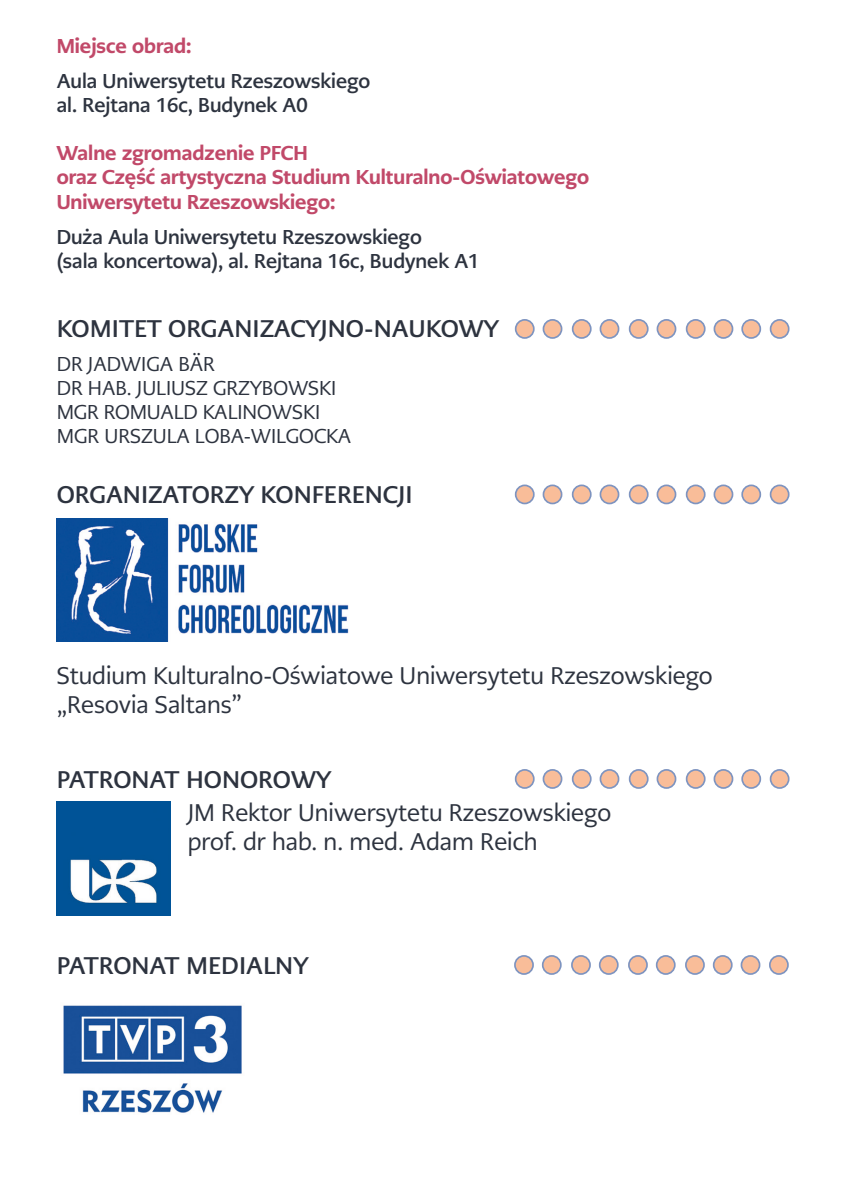
<style>
.page{position:relative;width:842px;height:1191px;background:#fff}
.page>*{position:absolute;margin:0;border:0;box-sizing:border-box;transform-origin:0 0}
.Tytuł{font:24px "PMN Caecilia Sans Head";color:#2d333f}
.t1{font:700 24px "PMN Caecilia Sans Text";color:#2d333f}
.t2{font:700 20px "PMN Caecilia Sans Head";color:#2d333f}
.t3{font:800 20px "PMN Caecilia Sans Head";color:#c14969}
.Nazwisko{font:20px "PMN Caecilia Sans Head";color:#2d333f}
</style>
<div class="page">
<img style="left:57px;top:518px;width:292px;height:123px">
<img style="left:57px;top:801px;width:113px;height:114px">
<img style="left:63px;top:1005px;width:179px;height:108px">
<div style="left:516px;top:320px;width:18px;height:18px;background:#f9bd99;border-radius:50%"></div>
<div style="left:515px;top:319px;width:20px;height:20px;border:2px solid #7e94c0;border-radius:50%"></div>
<div style="left:543px;top:320px;width:19px;height:18px;background:#f9bd99;border-radius:50%"></div>
<div style="left:543px;top:319px;width:19px;height:20px;border:2px solid #7e94c0;border-radius:50%"></div>
<div style="left:573px;top:320px;width:18px;height:18px;background:#f9bd99;border-radius:50%"></div>
<div style="left:572px;top:319px;width:20px;height:20px;border:2px solid #7e94c0;border-radius:50%"></div>
<div style="left:600px;top:320px;width:18px;height:18px;background:#f9bd99;border-radius:50%"></div>
<div style="left:600px;top:319px;width:19px;height:20px;border:2px solid #7e94c0;border-radius:50%"></div>
<div style="left:630px;top:320px;width:18px;height:18px;background:#f9bd99;border-radius:50%"></div>
<div style="left:629px;top:319px;width:20px;height:20px;border:2px solid #7e94c0;border-radius:50%"></div>
<div style="left:657px;top:320px;width:18px;height:18px;background:#f9bd99;border-radius:50%"></div>
<div style="left:657px;top:319px;width:19px;height:20px;border:2px solid #7e94c0;border-radius:50%"></div>
<div style="left:687px;top:320px;width:18px;height:18px;background:#f9bd99;border-radius:50%"></div>
<div style="left:686px;top:319px;width:20px;height:20px;border:2px solid #7e94c0;border-radius:50%"></div>
<div style="left:714px;top:320px;width:18px;height:18px;background:#f9bd99;border-radius:50%"></div>
<div style="left:713px;top:319px;width:20px;height:20px;border:2px solid #7e94c0;border-radius:50%"></div>
<div style="left:742px;top:320px;width:18px;height:18px;background:#f9bd99;border-radius:50%"></div>
<div style="left:741px;top:319px;width:20px;height:20px;border:2px solid #7e94c0;border-radius:50%"></div>
<div style="left:770px;top:320px;width:19px;height:18px;background:#f9bd99;border-radius:50%"></div>
<div style="left:770px;top:319px;width:19px;height:20px;border:2px solid #7e94c0;border-radius:50%"></div>
<div style="left:516px;top:485px;width:18px;height:18px;background:#f9bd99;border-radius:50%"></div>
<div style="left:515px;top:484px;width:20px;height:20px;border:2px solid #7e94c0;border-radius:50%"></div>
<div style="left:543px;top:485px;width:19px;height:18px;background:#f9bd99;border-radius:50%"></div>
<div style="left:543px;top:484px;width:19px;height:20px;border:2px solid #7e94c0;border-radius:50%"></div>
<div style="left:573px;top:485px;width:18px;height:18px;background:#f9bd99;border-radius:50%"></div>
<div style="left:572px;top:484px;width:20px;height:20px;border:2px solid #7e94c0;border-radius:50%"></div>
<div style="left:600px;top:485px;width:18px;height:18px;background:#f9bd99;border-radius:50%"></div>
<div style="left:600px;top:484px;width:19px;height:20px;border:2px solid #7e94c0;border-radius:50%"></div>
<div style="left:630px;top:485px;width:18px;height:18px;background:#f9bd99;border-radius:50%"></div>
<div style="left:629px;top:484px;width:20px;height:20px;border:2px solid #7e94c0;border-radius:50%"></div>
<div style="left:657px;top:485px;width:18px;height:18px;background:#f9bd99;border-radius:50%"></div>
<div style="left:657px;top:484px;width:19px;height:20px;border:2px solid #7e94c0;border-radius:50%"></div>
<div style="left:687px;top:485px;width:18px;height:18px;background:#f9bd99;border-radius:50%"></div>
<div style="left:686px;top:484px;width:20px;height:20px;border:2px solid #7e94c0;border-radius:50%"></div>
<div style="left:714px;top:485px;width:18px;height:18px;background:#f9bd99;border-radius:50%"></div>
<div style="left:713px;top:484px;width:20px;height:20px;border:2px solid #7e94c0;border-radius:50%"></div>
<div style="left:742px;top:485px;width:18px;height:18px;background:#f9bd99;border-radius:50%"></div>
<div style="left:741px;top:484px;width:20px;height:20px;border:2px solid #7e94c0;border-radius:50%"></div>
<div style="left:770px;top:485px;width:19px;height:18px;background:#f9bd99;border-radius:50%"></div>
<div style="left:770px;top:484px;width:19px;height:20px;border:2px solid #7e94c0;border-radius:50%"></div>
<div style="left:516px;top:770px;width:18px;height:18px;background:#f9bd99;border-radius:50%"></div>
<div style="left:515px;top:769px;width:20px;height:20px;border:2px solid #7e94c0;border-radius:50%"></div>
<div style="left:543px;top:770px;width:19px;height:18px;background:#f9bd99;border-radius:50%"></div>
<div style="left:543px;top:769px;width:19px;height:20px;border:2px solid #7e94c0;border-radius:50%"></div>
<div style="left:573px;top:770px;width:18px;height:18px;background:#f9bd99;border-radius:50%"></div>
<div style="left:572px;top:769px;width:20px;height:20px;border:2px solid #7e94c0;border-radius:50%"></div>
<div style="left:600px;top:770px;width:18px;height:18px;background:#f9bd99;border-radius:50%"></div>
<div style="left:600px;top:769px;width:19px;height:20px;border:2px solid #7e94c0;border-radius:50%"></div>
<div style="left:630px;top:770px;width:18px;height:18px;background:#f9bd99;border-radius:50%"></div>
<div style="left:629px;top:769px;width:20px;height:20px;border:2px solid #7e94c0;border-radius:50%"></div>
<div style="left:657px;top:770px;width:18px;height:18px;background:#f9bd99;border-radius:50%"></div>
<div style="left:657px;top:769px;width:19px;height:20px;border:2px solid #7e94c0;border-radius:50%"></div>
<div style="left:687px;top:770px;width:18px;height:18px;background:#f9bd99;border-radius:50%"></div>
<div style="left:686px;top:769px;width:20px;height:20px;border:2px solid #7e94c0;border-radius:50%"></div>
<div style="left:714px;top:770px;width:18px;height:18px;background:#f9bd99;border-radius:50%"></div>
<div style="left:713px;top:769px;width:20px;height:20px;border:2px solid #7e94c0;border-radius:50%"></div>
<div style="left:742px;top:770px;width:18px;height:18px;background:#f9bd99;border-radius:50%"></div>
<div style="left:741px;top:769px;width:20px;height:20px;border:2px solid #7e94c0;border-radius:50%"></div>
<div style="left:770px;top:770px;width:19px;height:18px;background:#f9bd99;border-radius:50%"></div>
<div style="left:770px;top:769px;width:19px;height:20px;border:2px solid #7e94c0;border-radius:50%"></div>
<div style="left:515px;top:956px;width:18px;height:18px;background:#f9bd99;border-radius:50%"></div>
<div style="left:514px;top:955px;width:20px;height:20px;border:2px solid #7e94c0;border-radius:50%"></div>
<div style="left:543px;top:956px;width:18px;height:18px;background:#f9bd99;border-radius:50%"></div>
<div style="left:542px;top:955px;width:20px;height:20px;border:2px solid #7e94c0;border-radius:50%"></div>
<div style="left:572px;top:956px;width:18px;height:18px;background:#f9bd99;border-radius:50%"></div>
<div style="left:571px;top:955px;width:20px;height:20px;border:2px solid #7e94c0;border-radius:50%"></div>
<div style="left:600px;top:956px;width:18px;height:18px;background:#f9bd99;border-radius:50%"></div>
<div style="left:599px;top:955px;width:20px;height:20px;border:2px solid #7e94c0;border-radius:50%"></div>
<div style="left:629px;top:956px;width:18px;height:18px;background:#f9bd99;border-radius:50%"></div>
<div style="left:628px;top:955px;width:20px;height:20px;border:2px solid #7e94c0;border-radius:50%"></div>
<div style="left:657px;top:956px;width:18px;height:18px;background:#f9bd99;border-radius:50%"></div>
<div style="left:656px;top:955px;width:20px;height:20px;border:2px solid #7e94c0;border-radius:50%"></div>
<div style="left:686px;top:956px;width:18px;height:18px;background:#f9bd99;border-radius:50%"></div>
<div style="left:685px;top:955px;width:20px;height:20px;border:2px solid #7e94c0;border-radius:50%"></div>
<div style="left:714px;top:956px;width:18px;height:18px;background:#f9bd99;border-radius:50%"></div>
<div style="left:713px;top:955px;width:20px;height:20px;border:2px solid #7e94c0;border-radius:50%"></div>
<div style="left:741px;top:956px;width:18px;height:18px;background:#f9bd99;border-radius:50%"></div>
<div style="left:741px;top:955px;width:19px;height:20px;border:2px solid #7e94c0;border-radius:50%"></div>
<div style="left:770px;top:956px;width:18px;height:18px;background:#f9bd99;border-radius:50%"></div>
<div style="left:769px;top:955px;width:20px;height:20px;border:2px solid #7e94c0;border-radius:50%"></div>
<p class="t3" style="left:57px;top:33px;width:136px">Miejsce obrad:</p>
<p class="t2" style="left:57px;top:68px;width:315px">Aula Uniwersytetu Rzeszowskiego</p>
<p class="t2" style="left:57px;top:92px;width:252px">al. Rejtana 16c, Budynek A0</p>
<p class="t3" style="left:57px;top:140px;width:253px">Walne zgromadzenie PFCH</p>
<p class="t3" style="left:57px;top:164px;width:534px">oraz Część artystyczna Studium Kulturalno-Oświatowego</p>
<p class="t3" style="left:57px;top:188px;width:280px">Uniwersytetu Rzeszowskiego:</p>
<p class="t2" style="left:57px;top:224px;width:367px">Duża Aula Uniwersytetu Rzeszowskiego</p>
<p class="t2" style="left:57px;top:248px;width:424px">(sala koncertowa), al. Rejtana 16c, Budynek A1</p>
<p class="t1" style="left:57px;top:313px;width:444px">KOMITET ORGANIZACYJNO-NAUKOWY</p>
<p class="Nazwisko" style="left:57px;top:351px;width:160px">DR JADWIGA BÄR</p>
<p class="Nazwisko" style="left:57px;top:375px;width:281px">DR HAB. JULIUSZ GRZYBOWSKI</p>
<p class="Nazwisko" style="left:57px;top:399px;width:265px">MGR ROMUALD KALINOWSKI</p>
<p class="Nazwisko" style="left:57px;top:423px;width:296px">MGR URSZULA LOBA-WILGOCKA</p>
<p class="t1" style="left:57px;top:479px;width:358px">ORGANIZATORZY KONFERENCJI</p>
<p class="Tytuł" style="left:57px;top:660px;width:657px">Studium Kulturalno-Oświatowe Uniwersytetu Rzeszowskiego</p>
<p class="Tytuł" style="left:57px;top:689px;width:187px">„Resovia Saltans”</p>
<p class="t1" style="left:57px;top:763px;width:276px">PATRONAT HONOROWY</p>
<p class="Tytuł" style="left:188px;top:797px;width:425px">JM Rektor Uniwersytetu Rzeszowskiego</p>
<p class="Tytuł" style="left:188px;top:826px;width:351px">prof. dr hab. n. med. Adam Reich</p>
<p class="t1" style="left:57px;top:949px;width:253px">PATRONAT MEDIALNY</p>
</div>
